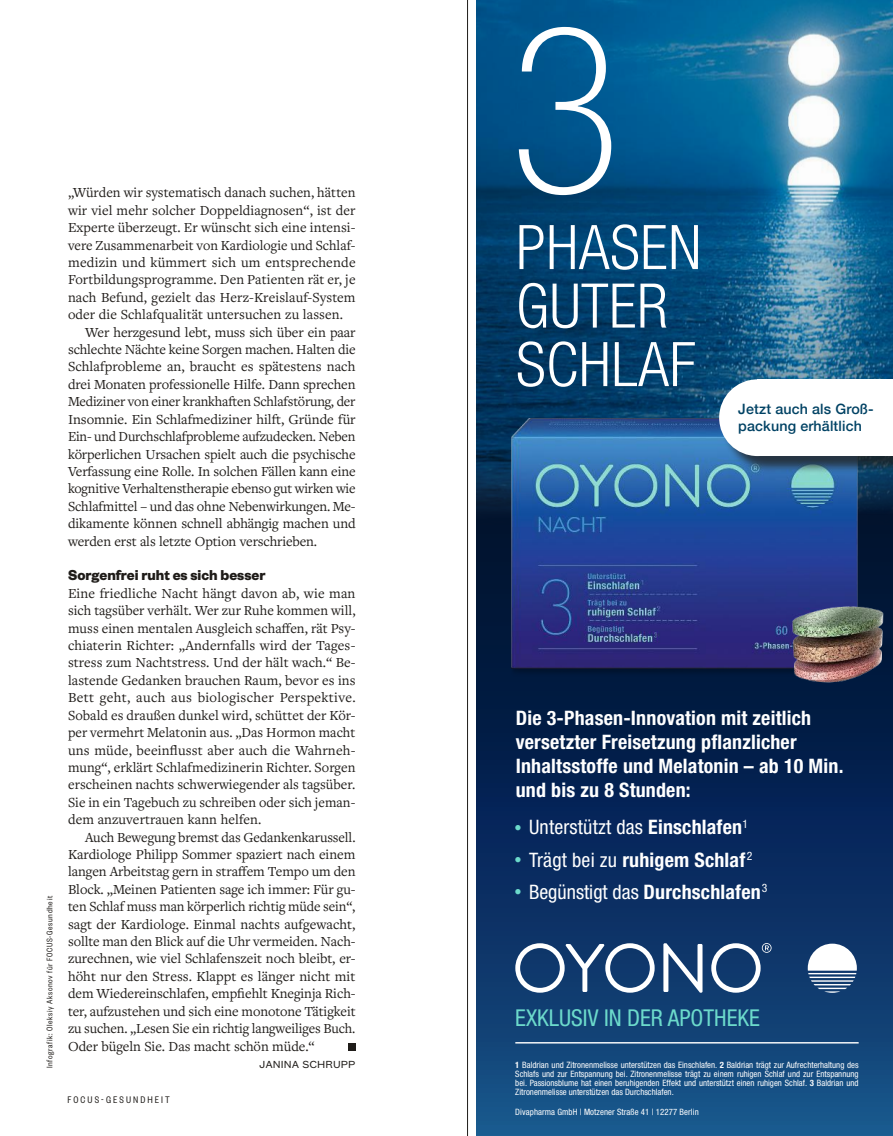
<style>
.page{position:relative;width:893px;height:1136px;background:#fff}
.page>*{position:absolute;margin:0;border:0;box-sizing:border-box;transform-origin:0 0}
.t1{font:100 condensed 233.4px "Helvetica Neue LT Pro";color:#fff}
.t2{font:300 condensed 61.5px/58.5px "Helvetica Neue LT Pro";letter-spacing:.01em;color:#fff}
.t3{font:condensed 23.25px "Helvetica Neue LT Pro";color:#6cdacb}
.t4{font:700 condensed 19.95px/24px "Helvetica Neue LT Pro";letter-spacing:.01em;color:#fff}
.t5{font:condensed 19.95px "Helvetica Neue LT Pro";letter-spacing:.01em;color:#fff}
.t6{font:700 15.75px "Founders Grotesk";color:#1f1c19}
.t7{font:14.4px/17.4px "Freight Text Pro";letter-spacing:-.005em;color:#1f1c19;text-align:justify}
.t8{font:14.4px "Freight Text Pro";letter-spacing:.015em;color:#1f1c19}
.t9{font:500 14.25px/17.1px "Helvetica Neue";letter-spacing:.01em;color:#004264}
.t10{font:11.25px "Founders Grotesk Text";letter-spacing:.01em;color:#1f1c19}
.t11{font:10.5px "Founders Grotesk Cond";letter-spacing:.2em;color:#1f1c19}
.t12{font:9px "Founders Grotesk Cond";letter-spacing:.07em;color:#1f1c19}
.t13{font:condensed 8.7px/8.7px "Helvetica Neue LT Pro";color:#fff;text-align:justify}
.s1{font-weight:700}
.s2{font-family:"Minion Pro";font-weight:500;font-stretch:normal;color:#6cdacb}
.s3{font-weight:400}
</style>
<div class="page">
<div style="left:348px;top:1042px;width:7px;height:8px;background:#1f1c19"></div>
<hr style="left:467px;top:0;width:1px;height:1135px;background:#1f1c19">
<img style="left:476px;top:0;width:417px;height:194px">
<svg style="left:476px;top:194px;width:417px;height:941px;background:#0e3e6d"></svg>
<svg style="left:515px;top:943px;width:140px;height:49px"></svg>
<svg style="left:663px;top:943px;width:39px;height:49px"></svg>
<svg style="left:711px;top:942px;width:60px;height:50px"></svg>
<svg style="left:808px;top:943px;width:49px;height:50px"></svg>
<hr style="left:515px;top:1041px;width:344px;height:2px;background:#fff">
<img style="left:476px;top:400px;width:417px;height:294px">
<img style="left:511px;top:400px;width:346px;height:268px">
<img style="left:781px;top:597px;width:112px;height:98px">
<div style="left:721px;top:381px;width:172px;height:93px;background:#1f1c19;opacity:.75"></div>
<div style="left:757px;top:379px;width:136px;height:77px;background:#fff"></div>
<div style="left:719px;top:379px;width:77px;height:77px;background:#fff;border-radius:50%"></div>
<p class="t12" style="left:45px;top:1068px;width:174px;rotate:-90deg">Infografik: Oleksiy Aksonov für FOCUS-Gesundheit</p>
<h1 class="t1" style="left:509px;top:-23px;width:114px">3</h1>
<p class="t7" style="left:68px;top:183px;width:289px">„Würden wir systematisch danach suchen, hätten</p>
<p class="t7" style="left:68px;top:201px;width:289px">wir viel mehr solcher Doppeldiagnosen“, ist der</p>
<p class="t7" style="left:68px;top:218px;width:289px">Experte überzeugt. Er wünscht sich eine intensi-</p>
<p class="t7" style="left:68px;top:236px;width:289px">vere Zusammenarbeit von Kardiologie und Schlaf-</p>
<p class="t8" style="left:68px;top:253px;width:289px">medizin und kümmert sich um entsprechende</p>
<p class="t7" style="left:68px;top:270px;width:289px">Fortbildungsprogramme. Den Patienten rät er, je</p>
<p class="t7" style="left:68px;top:288px;width:289px">nach Befund, gezielt das Herz-Kreislauf-System</p>
<p class="t7" style="left:68px;top:305px;width:276px">oder die Schlafqualität untersuchen zu lassen.</p>
<p class="t7" style="left:85px;top:323px;width:272px">Wer herzgesund lebt, muss sich über ein paar</p>
<p class="t7" style="left:68px;top:340px;width:289px">schlechte Nächte keine Sorgen machen. Halten die</p>
<p class="t7" style="left:68px;top:357px;width:289px">Schlafprobleme an, braucht es spätestens nach</p>
<p class="t7" style="left:68px;top:375px;width:289px">drei Monaten professionelle Hilfe. Dann sprechen</p>
<p class="t7" style="left:68px;top:392px;width:289px">Mediziner von einer krankhaften Schlafstörung, der</p>
<p class="t7" style="left:68px;top:410px;width:289px">Insomnie. Ein Schlafmediziner hilft, Gründe für</p>
<p class="t7" style="left:68px;top:427px;width:289px">Ein- und Durchschlafprobleme aufzudecken. Neben</p>
<p class="t7" style="left:68px;top:444px;width:289px">körperlichen Ursachen spielt auch die psychische</p>
<p class="t7" style="left:68px;top:462px;width:289px">Verfassung eine Rolle. In solchen Fällen kann eine</p>
<p class="t7" style="left:68px;top:479px;width:289px">kognitive Verhaltenstherapie ebenso gut wirken wie</p>
<p class="t7" style="left:68px;top:497px;width:289px">Schlafmittel – und das ohne Nebenwirkungen. Me-</p>
<p class="t7" style="left:68px;top:514px;width:289px">dikamente können schnell abhängig machen und</p>
<p class="t7" style="left:68px;top:531px;width:251px">werden erst als letzte Option verschrieben.</p>
<p class="t6" style="left:68px;top:565px;width:199px">Sorgenfrei ruht es sich besser</p>
<p class="t7" style="left:68px;top:584px;width:289px">Eine friedliche Nacht hängt davon ab, wie man sich tagsüber verhält. Wer zur Ruhe kommen will, muss einen mentalen Ausgleich schaffen, rät Psy&shy;chiaterin Richter: „Andernfalls wird der Tages&shy;stress zum Nachtstress. Und der hält wach.“ Be&shy;lastende Gedanken brauchen Raum, bevor es ins Bett geht, auch aus biologischer Perspektive.<br>Sobald es draußen dunkel wird, schüttet der Kör&shy;per vermehrt Melatonin aus. „Das Hormon macht uns müde, beeinflusst aber auch die Wahrneh&shy;mung“, erklärt Schlafmedizinerin Richter. Sorgen erscheinen nachts schwerwiegender als tagsüber.<br>Sie in ein Tagebuch zu schreiben oder sich jeman&shy;dem anzuvertrauen kann helfen.</p>
<p class="t7" style="left:68px;top:827px;width:289px;text-indent:17px">Auch Bewegung bremst das Gedankenkarussell.<br>Kardiologe Philipp Sommer spaziert nach einem langen Arbeitstag gern in straffem Tempo um den Block. „Meinen Patienten sage ich immer: Für gu&shy;ten Schlaf muss man körperlich richtig müde sein“, sagt der Kardiologe. Einmal nachts aufgewacht, sollte man den Blick auf die Uhr vermeiden. Nach&shy;zurechnen, wie viel Schlafenszeit noch bleibt, er&shy;höht nur den Stress. Klappt es länger nicht mit dem Wiedereinschlafen, empfiehlt Kneginja Rich&shy;ter, aufzustehen und sich eine monotone Tätigkeit zu suchen. „Lesen Sie ein richtig langweiliges Buch.<br>Oder bügeln Sie. Das macht schön müde.“</p>
<p class="t10" style="left:259px;top:1056px;width:98px">JANINA SCHRUPP</p>
<p class="t13" style="left:515px;top:1060px;width:345px"><span class="s1">1</span> Baldrian und Zitronenmelisse unterstützen das Einschlafen. <span class="s1">2</span> Baldrian trägt zur Aufrechterhaltung des Schlafs und zur Entspannung bei. Zitronenmelisse trägt zu einem ruhigen Schlaf und zur Entspannung bei. Passionsblume hat einen beruhigenden Effekt und unterstützt einen ruhigen Schlaf. <span class="s1">3</span> Baldrian und Zitronenmelisse unterstützen das Durchschlafen.</p>
<h2 class="t2" style="left:516px;top:217px;width:187px">PHASEN<br>GUTER<br>SCHLAF</h2>
<p class="t9" style="left:738px;top:399px;width:137px">Jetzt auch als Groß&shy;packung erhältlich</p>
<h3 class="t4" style="left:516px;top:706px;width:329px">Die 3-Phasen-Innovation mit zeitlich versetzter Freisetzung pflanzlicher Inhaltsstoffe und Melatonin – ab 10 Min. und bis zu 8 Stunden:</h3>
<h3 class="t5" style="left:514px;top:815px;width:235px"><span class="s2">•</span> Unterstützt das <span class="s1">Einschlafen</span><sup>1</sup></h3>
<h3 class="t4" style="left:514px;top:847px;width:240px"><span class="s2">•</span> <span class="s3">Trägt bei zu</span> ruhigem Schlaf<sup>2</sup></h3>
<h3 class="t5" style="left:514px;top:879px;width:255px"><span class="s2">•</span> Begünstigt das <span class="s1">Durchschlafen</span><sup>3</sup></h3>
<h3 class="t3" style="left:515px;top:1004px;width:246px">EXKLUSIV IN DER APOTHEKE</h3>
<p class="t11" style="left:67px;top:1093px;width:104px">FOCUS-GESUNDHEIT</p>
<p class="t13" style="left:515px;top:1106px;width:185px">Divapharma GmbH | Motzener Straße 41 | 12277 Berlin</p>
</div>
